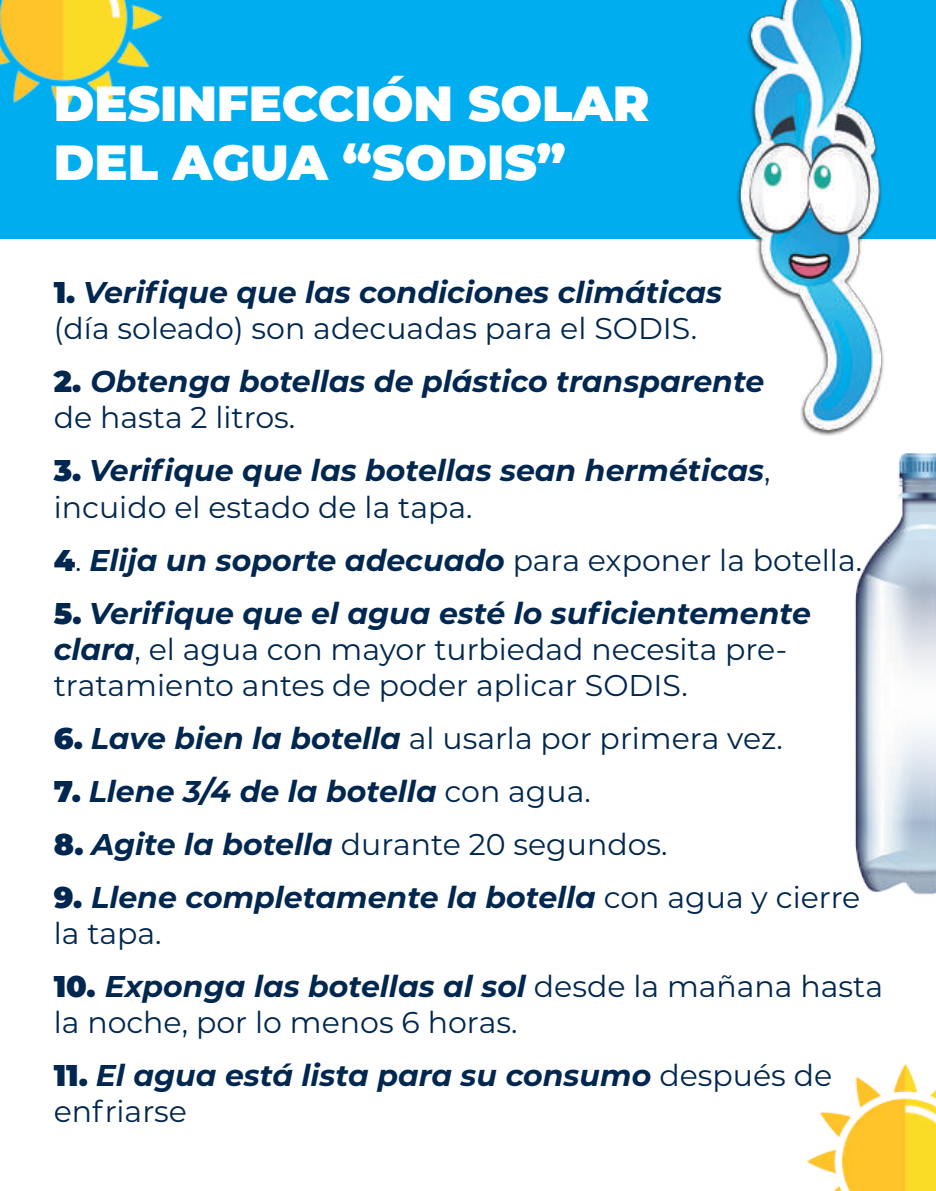
<style>
.page{position:relative;width:936px;height:1191px;background:#fff}
.page>*{position:absolute;margin:0;border:0;box-sizing:border-box;transform-origin:0 0}
.t1{font:900 49.2px/59.1px "Montserrat";color:#fff}
.t2{font:italic 700 30px/36px "Montserrat";color:#00274f}
.t3{font:30px/36px "Montserrat";color:#00274f}
.s1{font-weight:900;font-style:normal}
.s2{font-weight:400;font-style:normal}
.s3{font-weight:900}
.s4{font-weight:700;font-style:italic}
</style>
<div class="page">
<img style="left:855px;top:453px;width:80px;height:442px">
<div style="left:0;top:0;width:935px;height:238px;background:#00aeef"></div>
<img style="left:0;top:0;width:163px;height:117px">
<img style="left:806px;top:1063px;width:129px;height:128px">
<img style="left:722px;top:0;width:167px;height:436px">
<h1 class="t1" style="left:54px;top:71px;width:597px">DESINFECCIÓN SOLAR<br>DEL AGUA “SODIS”</h1>
<p class="t2" style="left:54px;top:273px;width:669px"><span class="s1">1.</span> Verifique que las condiciones climáticas <span class="s2">(día soleado) son adecuadas para el SODIS.</span></p>
<p class="t2" style="left:54px;top:362px;width:712px"><span class="s1">2.</span> Obtenga botellas de plástico transparente <span class="s2">de hasta 2 litros.</span></p>
<p class="t2" style="left:54px;top:451px;width:718px"><span class="s1">3.</span> Verifique que las botellas sean herméticas<span class="s2">, incuido el estado de la tapa.</span></p>
<p class="t3" style="left:54px;top:541px;width:809px"><span class="s3">4</span>. <span class="s4">Elija un soporte adecuado</span> para exponer la botella.</p>
<p class="t3" style="left:54px;top:594px;width:758px"><span class="s3">5.</span> <span class="s4">Verifique que el agua esté lo suficientemente clara</span>, el agua con mayor turbiedad necesita pre&shy;tratamiento antes de poder aplicar SODIS.</p>
<p class="t3" style="left:54px;top:719px;width:730px"><span class="s3">6.</span> <span class="s4">Lave bien la botella</span> al usarla por primera vez.</p>
<p class="t2" style="left:54px;top:771px;width:538px"><span class="s1">7.</span> Llene 3/4 de la botella <span class="s2">con agua.</span></p>
<p class="t3" style="left:54px;top:825px;width:615px"><span class="s3">8.</span> <span class="s4">Agite la botella</span> durante 20 segundos.</p>
<p class="t2" style="left:54px;top:877px;width:808px"><span class="s1">9.</span> Llene completamente la botella <span class="s2">con agua y cierre la tapa.</span></p>
<p class="t3" style="left:54px;top:967px;width:830px"><span class="s3">10.</span> <span class="s4">Exponga las botellas al sol</span> desde la mañana hasta la noche, por lo menos 6 horas.</p>
<p class="t2" style="left:54px;top:1055px;width:779px"><span class="s1">11.</span> El agua está lista para su consumo <span class="s2">después de enfriarse</span></p>
</div>
